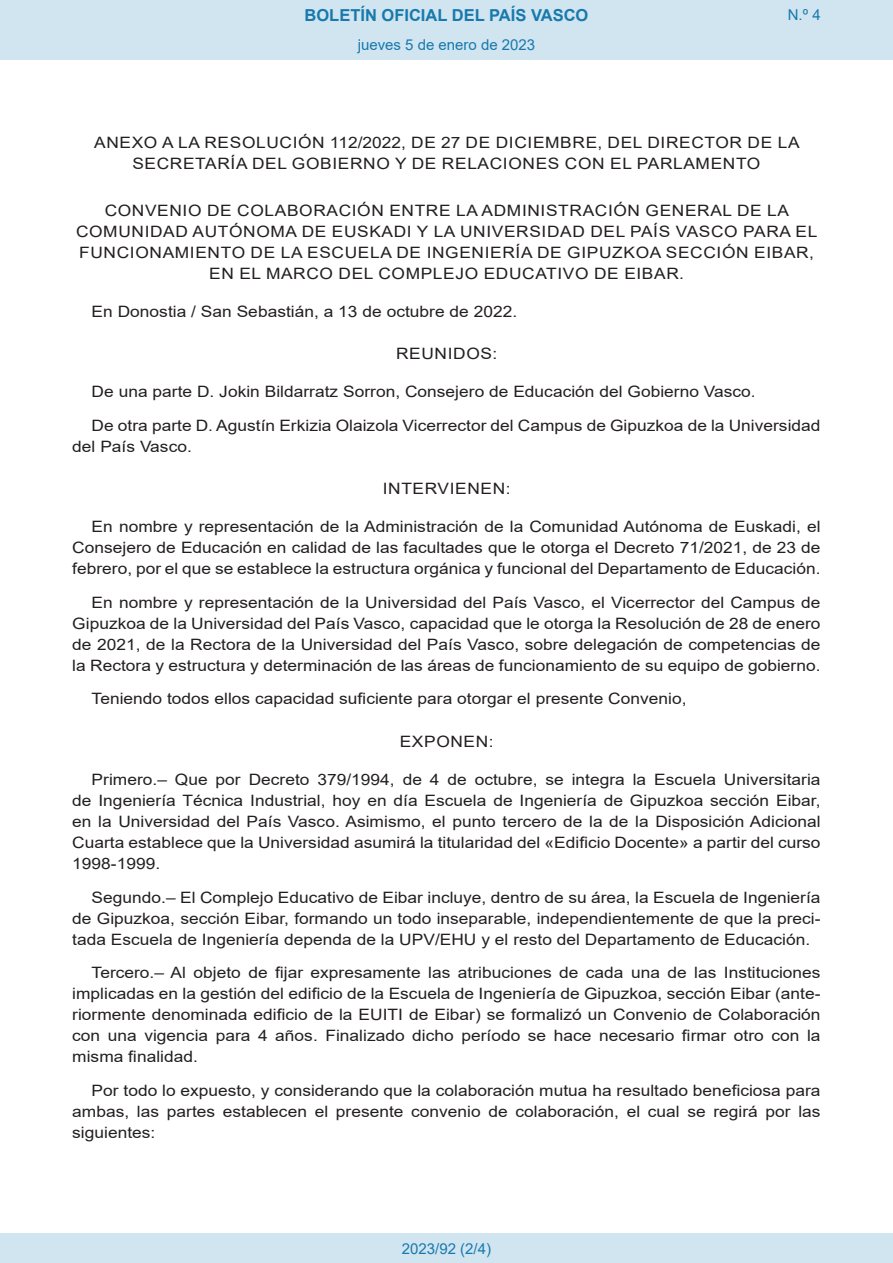
<style>
.page{position:relative;width:893px;height:1263px;background:#fff}
.page>*{position:absolute;margin:0;border:0;box-sizing:border-box;transform-origin:0 0}
.t1{font:700 16.5px "Arial";color:#1879ad}
.BOPVDetalle{font:15.6px/21px "Arial";color:#231f20;text-align:justify;scale:1.11 1}
.BOPVClave{font:15.6px/21px "Arial";letter-spacing:.035em;color:#231f20;text-align:center;scale:1.11 1}
.Paginacion_Centro{font:15px "Arial";color:#1879ad}
</style>
<div class="page">
<div style="left:0;top:0;width:893px;height:60px;background:#d0e5f0"></div>
<div style="left:0;top:1233px;width:893px;height:30px;background:#d0e5f0"></div>
<p class="t1" style="left:305px;top:3px;width:285px">BOLETÍN OFICIAL DEL PAÍS VASCO</p>
<p class="Paginacion_Centro" style="left:358px;top:35px;width:179px">jueves 5 de enero de 2023</p>
<p class="Paginacion_Centro" style="left:788px;top:5px;width:34px">N.º 4</p>
<p class="BOPVClave" style="left:94px;top:132px;width:637px">ANEXO A LA RESOLUCIÓN 112/2022, DE 27 DE DICIEMBRE, DEL DIRECTOR DE LA<br>SECRETARÍA DEL GOBIERNO Y DE RELACIONES CON EL PARLAMENTO</p>
<p class="BOPVClave" style="left:76px;top:200px;width:669px">CONVENIO DE COLABORACIÓN ENTRE LA ADMINISTRACIÓN GENERAL DE LA COMUNIDAD AUTÓNOMA DE EUSKADI Y LA UNIVERSIDAD DEL PAÍS VASCO PARA EL FUNCIONAMIENTO DE LA ESCUELA DE INGENIERÍA DE GIPUZKOA SECCIÓN EIBAR, EN EL MARCO DEL COMPLEJO EDUCATIVO DE EIBAR.</p>
<p class="BOPVDetalle" style="left:92px;top:301px;width:385px">En Donostia / San Sebastián, a 13 de octubre de 2022.</p>
<p class="BOPVClave" style="left:396px;top:343px;width:93px">REUNIDOS:</p>
<p class="BOPVDetalle" style="left:92px;top:381px;width:600px">De una parte D. Jokin Bildarratz Sorron, Consejero de Educación del Gobierno Vasco.</p>
<p class="BOPVDetalle" style="left:72px;top:415px;width:676px;text-indent:19px">De otra parte D. Agustín Erkizia Olaizola Vicerrector del Campus de Gipuzkoa de la Universidad del País Vasco.</p>
<p class="BOPVClave" style="left:383px;top:478px;width:117px">INTERVIENEN:</p>
<p class="BOPVDetalle" style="left:72px;top:516px;width:676px;text-indent:19px">En nombre y representación de la Administración de la Comunidad Autónoma de Euskadi, el Consejero de Educación en calidad de las facultades que le otorga el Decreto 71/2021, de 23 de febrero, por el que se establece la estructura orgánica y funcional del Departamento de Educación.</p>
<p class="BOPVDetalle" style="left:72px;top:592px;width:676px;text-indent:19px">En nombre y representación de la Universidad del País Vasco, el Vicerrector del Campus de Gipuzkoa de la Universidad del País Vasco, capacidad que le otorga la Resolución de 28 de enero de 2021, de la Rectora de la Universidad del País Vasco, sobre delegación de competencias de la Rectora y estructura y determinación de las áreas de funcionamiento de su equipo de gobierno.</p>
<p class="BOPVDetalle" style="left:92px;top:688px;width:537px">Teniendo todos ellos capacidad suficiente para otorgar el presente Convenio,</p>
<p class="BOPVClave" style="left:400px;top:731px;width:86px">EXPONEN:</p>
<p class="BOPVDetalle" style="left:72px;top:769px;width:676px;text-indent:19px">Primero.– Que por Decreto 379/1994, de 4 de octubre, se integra la Escuela Universitaria de Ingeniería Técnica Industrial, hoy en día Escuela de Ingeniería de Gipuzkoa sección Eibar, en la Universidad del País Vasco. Asimismo, el punto tercero de la de la Disposición Adicional Cuarta establece que la Universidad asumirá la titularidad del «Edificio Docente» a partir del curso 1998-1999.</p>
<p class="BOPVDetalle" style="left:72px;top:886px;width:676px;text-indent:19px">Segundo.– El Complejo Educativo de Eibar incluye, dentro de su área, la Escuela de Ingeniería de Gipuzkoa, sección Eibar, formando un todo inseparable, independientemente de que la preci&shy;tada Escuela de Ingeniería dependa de la UPV/EHU y el resto del Departamento de Educación.</p>
<p class="BOPVDetalle" style="left:72px;top:962px;width:676px;text-indent:19px">Tercero.– Al objeto de fijar expresamente las atribuciones de cada una de las Instituciones implicadas en la gestión del edificio de la Escuela de Ingeniería de Gipuzkoa, sección Eibar (ante&shy;riormente denominada edificio de la EUITI de Eibar) se formalizó un Convenio de Colaboración con una vigencia para 4 años. Finalizado dicho período se hace necesario firmar otro con la misma finalidad.</p>
<p class="BOPVDetalle" style="left:72px;top:1080px;width:676px;text-indent:19px">Por todo lo expuesto, y considerando que la colaboración mutua ha resultado beneficiosa para ambas, las partes establecen el presente convenio de colaboración, el cual se regirá por las siguientes:</p>
<p class="Paginacion_Centro" style="left:402px;top:1238px;width:91px">2023/92 (2/4)</p>
</div>
